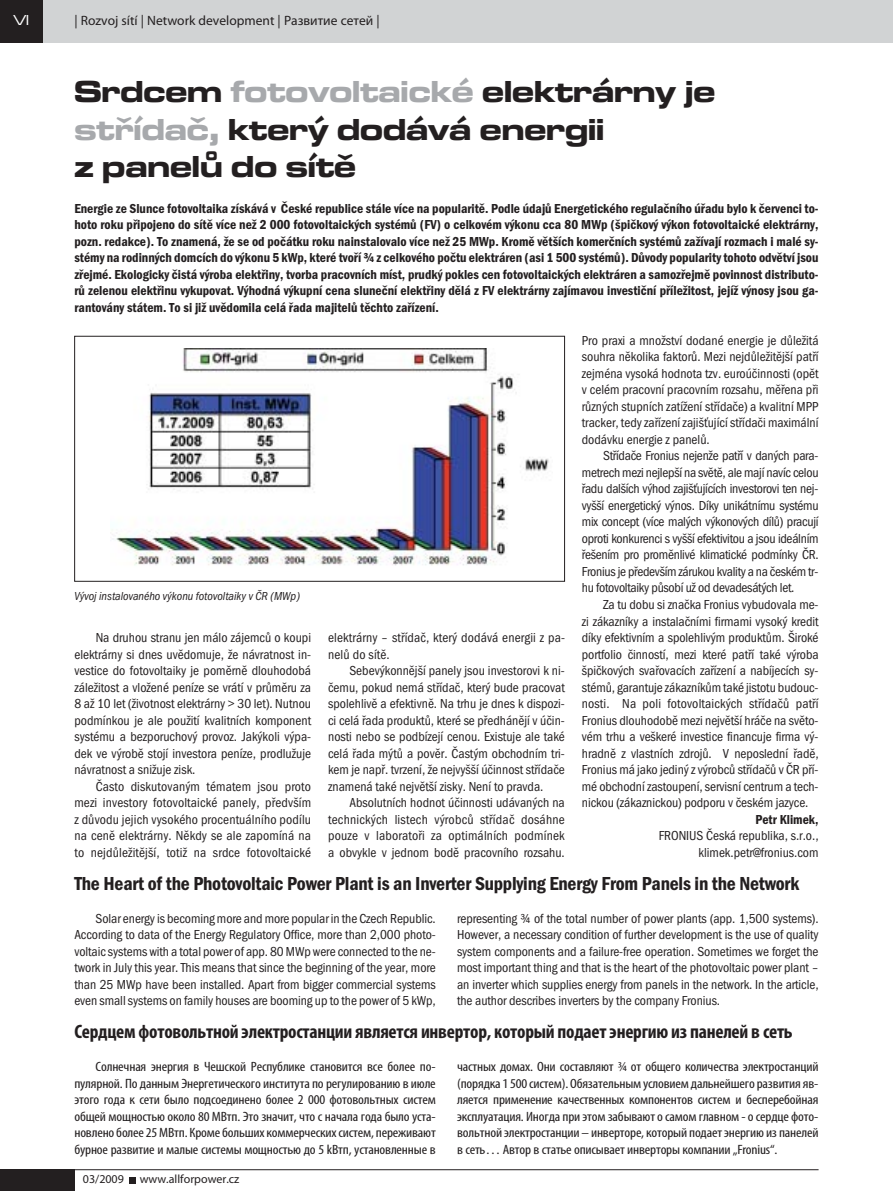
<style>
.page{position:relative;width:893px;height:1191px;background:#fff}
.page>*{position:absolute;margin:0;border:0;box-sizing:border-box;transform-origin:0 0}
.t1{font:700 expanded 31.5px/37.8px "Microgramma DOT";color:#231f20}
.t2{font:19.5px "Franklin Got Itc TOT Dem Con";letter-spacing:-.01em;color:#231f20}
.t3{font:700 condensed 19.5px "Myriad Pro";letter-spacing:-.015em;color:#231f20}
.t4{font:500 expanded 15px "Microgramma DOT";color:#fff}
.t5{font:13.5px/16.5px "Franklin Got Itc TOT Boo Con";color:#231f20;text-align:justify}
.t6{font:13.5px/16.5px "Franklin Got Itc TOT Dem Con";color:#231f20;text-align:justify}
.t7{font:condensed 13.5px/16.5px "Myriad Pro";letter-spacing:-.01em;color:#231f20;text-align:justify;scale:1.12 1}
.t8{font:13.5px "Myriad Pro";color:#231f20}
.t9{font:12px "Franklin Got Itc TOT Boo Con Ita";color:#231f20}
.t10{font:12px "Myriad Pro";color:#231f20}
.s1{color:#a7a9ac}
</style>
<div class="page">
<div style="left:43px;top:0;width:850px;height:43px;background:#d1d3d4"></div>
<div style="left:0;top:1169px;width:74px;height:21px;background:#231f20"></div>
<svg style="left:130px;top:1177px;width:6px;height:6px"></svg>
<div style="left:0;top:0;width:43px;height:43px;background:#231f20"></div>
<hr style="left:0;top:1169px;width:819px;height:1px;background:#231f20">
<img style="left:112px;top:348px;width:437px;height:218px">
<div style="left:74px;top:336px;width:491px;height:245px;border:1px solid #231f20"></div>
<p class="t4" style="left:13px;top:15px;width:17px">VI</p>
<p class="t8" style="left:74px;top:15px;width:307px">| Rozvoj sítí | Network development | Развитие сетей |</p>
<h1 class="t1" style="left:74px;top:76px;width:642px">Srdcem <span class="s1">fotovoltaické</span> elektrárny je <span class="s1">střídač,</span> který dodává energii<br>z panelů do sítě</h1>
<p class="t6" style="left:74px;top:201px;width:746px">Energie ze Slunce fotovoltaika získává v České republice stále více na popularitě. Podle údajů Energetického regulačního úřadu bylo k červenci to&shy;hoto roku připojeno do sítě více než 2 000 fotovoltaických systémů (FV) o celkovém výkonu cca 80 MWp (špičkový výkon fotovoltaické elektrárny, pozn. redakce). To znamená, že se od počátku roku nainstalovalo více než 25 MWp. Kromě větších komerčních systémů zažívají rozmach i malé sy&shy;stémy na rodinných domcích do výkonu 5 kWp, které tvoří ¾ z celkového počtu elektráren (asi 1 500 systémů). Důvody popularity tohoto odvětví jsou zřejmé. Ekologicky čistá výroba elektřiny, tvorba pracovních míst, prudký pokles cen fotovoltaických elektráren a samozřejmě povinnost distributo&shy;rů zelenou elektřinu vykupovat. Výhodná výkupní cena sluneční elektřiny dělá z FV elektrárny zajímavou investiční příležitost, jejíž výnosy jsou ga&shy;rantovány státem. To si již uvědomila celá řada majitelů těchto zařízení.</p>
<p class="t9" style="left:74px;top:592px;width:227px">Vývoj instalovaného výkonu fotovoltaiky v ČR (MWp)</p>
<p class="t5" style="left:74px;top:630px;width:238px;text-indent:21px">Na druhou stranu jen málo zájemců o koupi elektrárny si dnes uvědomuje, že návratnost in&shy;vestice do fotovoltaiky je poměrně dlouhodobá záležitost a vložené peníze se vrátí v průměru za 8 až 10 let (životnost elektrárny &gt; 30 let). Nutnou podmínkou je ale použití kvalitních komponent systému a bezporuchový provoz. Jakýkoli výpa&shy;dek ve výrobě stojí investora peníze, prodlužuje návratnost a snižuje zisk.</p>
<p class="t5" style="left:74px;top:779px;width:238px;text-indent:21px">Často diskutovaným tématem jsou proto mezi investory fotovoltaické panely, předvším z důvodu jejich vysokého procentuálního podílu na ceně elektrárny. Někdy se ale zapomíná na to nejdůležitější, totiž na srdce fotovoltaické</p>
<p class="t5" style="left:328px;top:630px;width:238px">elektrárny – střídač, který dodává energii z pa&shy;nelů do sítě.</p>
<p class="t5" style="left:328px;top:663px;width:238px;text-indent:21px">Sebevýkonnější panely jsou investorovi k ni&shy;čemu, pokud nemá střídač, který bude pracovat spolehlivě a efektivně. Na trhu je dnes k dispozi&shy;ci celá řada produktů, které se předhánějí v účin&shy;nosti nebo se podbízejí cenou. Existuje ale také celá řada mýtů a pověr. Častým obchodním tri&shy;kem je např. tvrzení, že nejvyšší účinnost střídače znamená také největší zisky. Není to pravda.</p>
<p class="t5" style="left:328px;top:795px;width:238px;text-indent:21px">Absolutních hodnot účinnosti udávaných na technických listech výrobců střídač dosáhne pouze v laboratoři za optimálních podmínek a obvykle v jednom bodě pracovního rozsahu.</p>
<p class="t5" style="left:582px;top:333px;width:238px">Pro praxi a množství dodané energie je důležitá souhra několika faktorů. Mezi nejdůležitější patří zejména vysoká hodnota tzv. euroúčinnosti (opět v celém pracovní pracovním rozsahu, měřena při různých stupních zatížení střídače) a kvalitní MPP tracker, tedy zařízení zajišťující střídači maximální dodávku energie z panelů.</p>
<p class="t5" style="left:582px;top:449px;width:238px;text-indent:21px">Střídače Fronius nejenže patří v daných para&shy;metrech mezi nejlepší na světě, ale mají navíc celou řadu dalších výhod zajišťujících investorovi ten nej&shy;vyšší energetický výnos. Díky unikátnímu systému mix concept (více malých výkonových dílů) pracují oproti konkurenci s vyšší efektivitou a jsou ideálním řešením pro proměnlivé klimatické podmínky ČR.<br>Fronius je především zárukou kvality a na českém tr&shy;hu fotovoltaiky působí už od devadesátých let.</p>
<p class="t5" style="left:582px;top:597px;width:238px;text-indent:21px">Za tu dobu si značka Fronius vybudovala me&shy;zi zákazníky a instalačními firmami vysoký kredit díky efektivním a spolehlivým produktům. Široké portfolio činností, mezi které patří také výroba špičkových svařovacích zařízení a nabíjecích sy&shy;stémů, garantuje zákazníkům také jistotu budouc&shy;nosti. Na poli fotovoltaických střídačů patří Fronius dlouhodobě mezi největší hráče na světo&shy;vém trhu a veškeré investice financuje firma vý&shy;hradně z vlastních zdrojů. V neposlední řadě, Fronius má jako jediný z výrobců střídačů v ČR pří&shy;mé obchodní zastoupení, servisní centrum a tech&shy;nickou (zákaznickou) podporu v českém jazyce.</p>
<p class="t6" style="left:755px;top:812px;width:65px">Petr Klimek,</p>
<p class="t5" style="left:659px;top:828px;width:161px;text-align:right">FRONIUS Česká republika, s.r.o., klimek.petr@fronius.com</p>
<h2 class="t2" style="left:74px;top:876px;width:726px">The Heart of the Photovoltaic Power Plant is an Inverter Supplying Energy From Panels in the Network</h2>
<p class="t5" style="left:74px;top:911px;width:363px;text-indent:21px">Solar energy is becoming more and more popular in the Czech Republic.<br>According to data of the Energy Regulatory Office, more than 2,000 photo&shy;voltaic systems with a total power of app. 80 MWp were connected to the ne&shy;twork in July this year. This means that since the beginning of the year, more than 25 MWp have been installed. Apart from bigger commercial systems even small systems on family houses are booming up to the power of 5 kWp,</p>
<p class="t5" style="left:457px;top:911px;width:363px">representing ¾ of the total number of power plants (app. 1,500 systems).<br>However, a necessary condition of further development is the use of quality system components and a failure-free operation. Sometimes we forget the most important thing and that is the heart of the photovoltaic power plant – an inverter which supplies energy from panels in the network. In the article, the author describes inverters by the company Fronius.</p>
<h2 class="t3" style="left:74px;top:1020px;width:720px">Сердцем фотовольтной электростанции является инвертор, который подает энергию из панелей в сеть</h2>
<p class="t7" style="left:74px;top:1058px;width:324px;text-indent:21px">Солнечная энергия в Чешской Республике становится все более по&shy;пулярной. По данным Энергетического института по регулированию в июле этого года к сети было подсоединено более 2 000 фотовольтных систем общей мощностью около 80 MВтп. Это значит, что с начала года было уста&shy;новлено более 25 MВтп. Кроме больших коммерческих систем, переживают бурное развитие и малые системы мощностью до 5 kВтп, установленные в</p>
<p class="t7" style="left:457px;top:1058px;width:324px">частных домах. Они составляют ¾ от общего количества электростанций (порядка 1 500 систем). Обязательным условием дальнейшего развития яв&shy;ляется применение качественных компонентов систем и бесперебойная эксплуатация. Иногда при этом забывают о самом главном - о сердце фото&shy;вольтной электростанции – инверторе, который подает энергию из панелей в сеть… Автор в статье описывает инверторы компании „Fronius“.</p>
<p class="t10" style="left:83px;top:1174px;width:43px">03/2009</p>
<p class="t10" style="left:140px;top:1174px;width:101px">www.allforpower.cz</p>
</div>
